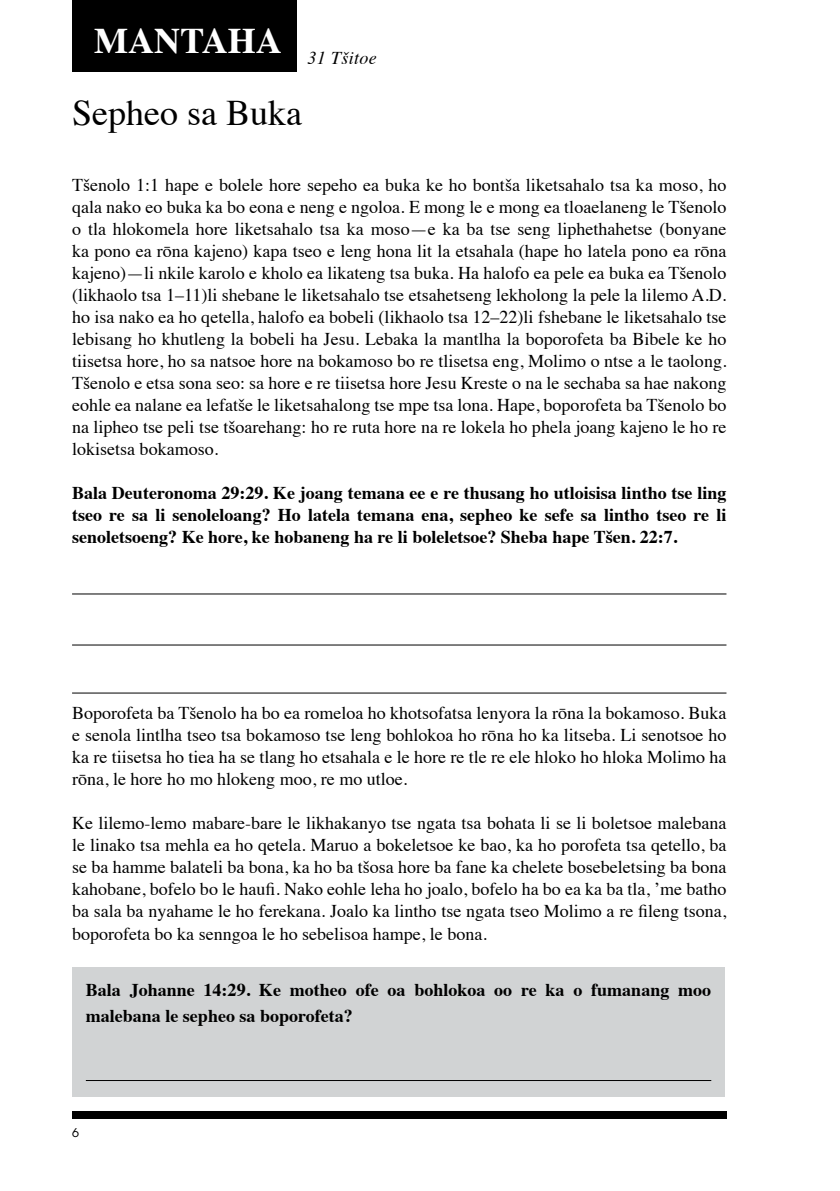
<style>
.page{position:relative;width:840px;height:1191px;background:#fff}
.page>*{position:absolute;margin:0;border:0;box-sizing:border-box;transform-origin:0 0}
.t1{font:36px "Times";color:#000}
.t2{font:18px/22px "Times";color:#000;text-align:justify}
.t3{font:700 18px/22px "Times";color:#000;text-align:justify}
.t4{font:italic 18px "Times";letter-spacing:.02em;color:#000}
.t5{font:12px "ITC Avant Garde Std";color:#000}
</style>
<div class="page">
<div style="left:72px;top:1111px;width:654px;height:8px;background:#000"></div>
<div style="left:72px;top:0;width:225px;height:71px;background:#000"></div>
<hr style="left:72px;top:593px;width:654px;height:1px;background:#000">
<hr style="left:72px;top:644px;width:654px;height:1px;background:#000">
<hr style="left:72px;top:692px;width:654px;height:1px;background:#000">
<div style="left:72px;top:967px;width:652px;height:129px;background:#d1d3d4"></div>
<hr style="left:86px;top:1080px;width:624px;height:1px;background:#000">
<p class="t4" style="left:94px;top:42px;width:284px"><sup>MANTAHA</sup> 31 Tšitoe</p>
<h1 class="t1" style="left:72px;top:80px;width:231px">Sepheo sa Buka</h1>
<p class="t2" style="left:72px;top:173px;width:655px">Tšenolo 1:1 hape e bolele hore sepeho ea buka ke ho bontša liketsahalo tsa ka moso, ho qala nako eo buka ka bo eona e neng e ngoloa. E mong le e mong ea tloaelaneng le Tšenolo o tla hlokomela hore liketsahalo tsa ka moso—e ka ba tse seng liphethahetse (bonyane ka pono ea rōna kajeno) kapa tseo e leng hona lit la etsahala (hape ho latela pono ea rōna kajeno)—li nkile karolo e kholo ea likateng tsa buka. Ha halofo ea pele ea buka ea Tšenolo (likhaolo tsa 1–11)li shebane le liketsahalo tse etsahetseng lekholong la pele la lilemo A.D. ho isa nako ea ho qetella, halofo ea bobeli (likhaolo tsa 12–22)li fshebane le liketsahalo tse lebisang ho khutleng la bobeli ha Jesu. Lebaka la mantlha la boporofeta ba Bibele ke ho tiisetsa hore, ho sa natsoe hore na bokamoso bo re tlisetsa eng, Molimo o ntse a le taolong.<br>Tšenolo e etsa sona seo: sa hore e re tiisetsa hore Jesu Kreste o na le sechaba sa hae nakong eohle ea nalane ea lefatše le liketsahalong tse mpe tsa lona. Hape, boporofeta ba Tšenolo bo na lipheo tse peli tse tšoarehang: ho re ruta hore na re lokela ho phela joang kajeno le ho re lokisetsa bokamoso.</p>
<p class="t3" style="left:72px;top:480px;width:655px">Bala Deuteronoma 29:29. Ke joang temana ee e re thusang ho utloisisa lintho tse ling tseo re sa li senoleloang? Ho latela temana ena, sepheo ke sefe sa lintho tseo re li senoletsoeng? Ke hore, ke hobaneng ha re li boleletsoe? Sheba hape Tšen. 22:7.</p>
<p class="t2" style="left:72px;top:701px;width:655px">Boporofeta ba Tšenolo ha bo ea romeloa ho khotsofatsa lenyora la rōna la bokamoso. Buka e senola lintlha tseo tsa bokamoso tse leng bohlokoa ho rōna ho ka litseba. Li senotsoe ho ka re tiisetsa ho tiea ha se tlang ho etsahala e le hore re tle re ele hloko ho hloka Molimo ha rōna, le hore ho mo hlokeng moo, re mo utloe.</p>
<p class="t2" style="left:72px;top:811px;width:655px">Ke lilemo-lemo mabare-bare le likhakanyo tse ngata tsa bohata li se li boletsoe malebana le linako tsa mehla ea ho qetela. Maruo a bokeletsoe ke bao, ka ho porofeta tsa qetello, ba se ba hamme balateli ba bona, ka ho ba tšosa hore ba fane ka chelete bosebeletsing ba bona kahobane, bofelo bo le haufi. Nako eohle leha ho joalo, bofelo ha bo ea ka ba tla, ’me batho ba sala ba nyahame le ho ferekana. Joalo ka lintho tse ngata tseo Molimo a re fileng tsona, boporofeta bo ka senngoa le ho sebelisoa hampe, le bona.</p>
<p class="t3" style="left:86px;top:974px;width:626px;line-height:26px">Bala Johanne 14:29. Ke motheo ofe oa bohlokoa oo re ka o fumanang moo malebana le sepheo sa boporofeta?</p>
<p class="t5" style="left:72px;top:1125px;width:8px">6</p>
</div>
